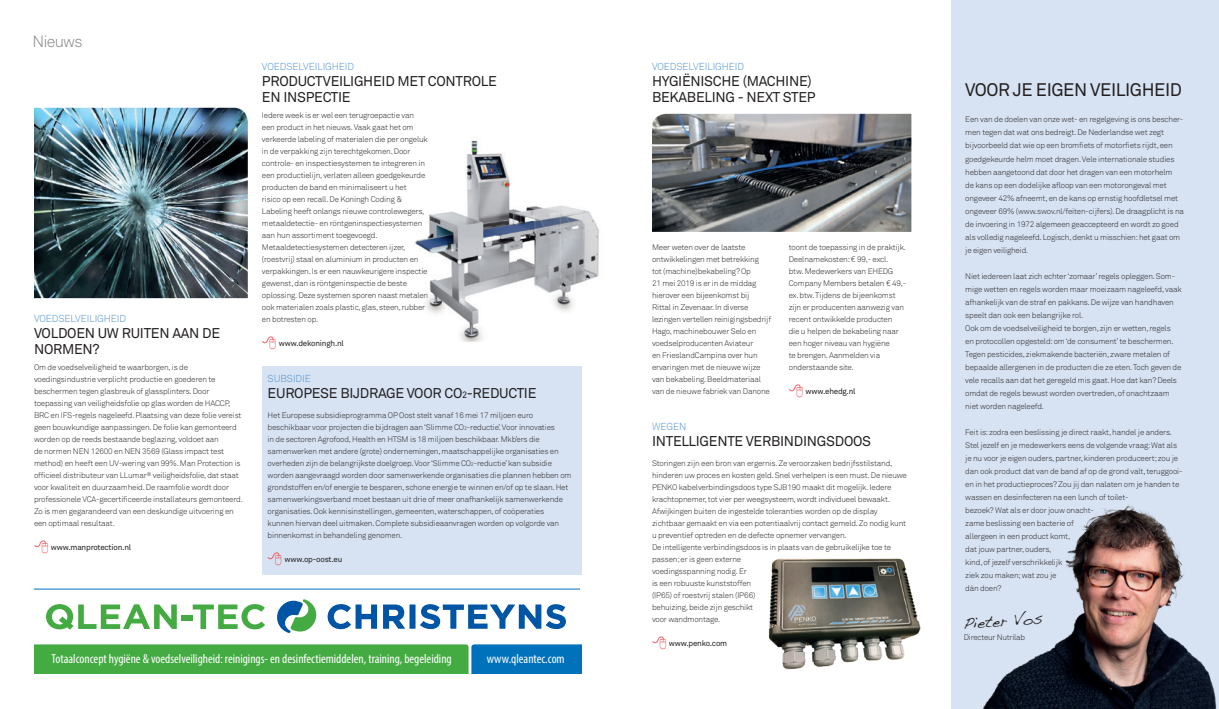
<style>
.page{position:relative;width:1219px;height:709px;background:#fff}
.page>*{position:absolute;margin:0;border:0;box-sizing:border-box;transform-origin:0 0}
.t1{font:18px "Akkurat";letter-spacing:-.025em;color:#231f20}
.t2{font:16px "Handwriting Dakota";color:#231f20}
.t3{font:300 16px "Akkurat";letter-spacing:-.05em;color:#808285}
.t4{font:14px/16px "Akkurat";letter-spacing:-.02em;color:#231f20}
.t5{font:condensed 13px "Myriad Pro";color:#fff}
.t6{font:300 10px "Akkurat";letter-spacing:-.005em;color:#5090cc}
.t7{font:300 8px/12px "Akkurat";letter-spacing:-.02em;color:#231f20}
.t8{font:8px "Akkurat";letter-spacing:-.025em;color:#231f20}
.s1{font-size:9.2px}
.s2{font-size:5.3px}
</style>
<div class="page">
<div style="left:951px;top:0;width:268px;height:709px;background:#d7e3f3"></div>
<img style="left:983px;top:504px;width:234px;height:205px">
<svg style="left:277px;top:599px;width:40px;height:34px"></svg>
<svg style="left:328px;top:604px;width:49px;height:25px"></svg>
<svg style="left:383px;top:604px;width:183px;height:25px"></svg>
<svg style="left:46px;top:604px;width:131px;height:25px"></svg>
<div style="left:182px;top:615px;width:11px;height:5px;background:#44aa42"></div>
<svg style="left:193px;top:604px;width:72px;height:25px"></svg>
<hr style="left:34px;top:589px;width:546px;height:1px;background:#0072bc">
<svg style="left:34px;top:644px;width:548px;height:30px;background:#3aa05d"></svg>
<img style="left:34px;top:108px;width:214px;height:190px">
<img style="left:415px;top:141px;width:184px;height:201px">
<div style="left:262px;top:366px;width:319px;height:208px;background:#d7e3f3"></div>
<img style="left:652px;top:114px;width:259px;height:118px">
<img style="left:768px;top:558px;width:153px;height:112px">
<h2 class="t3" style="left:33px;top:31px;width:51px">Nieuws</h2>
<p class="t6" style="left:34px;top:312px;width:94px">VOEDSELVEILIGHEID</p>
<h3 class="t4" style="left:34px;top:325px;width:188px">VOLDOEN UW RUITEN AAN DE<br>NORMEN?</h3>
<p class="t7" style="left:34px;top:361px;width:210px">Om de voedselveiligheid te waarborgen, is de voedingsindustrie verplicht productie en goederen te beschermen tegen glasbreuk of glassplinters. Door toepassing van veiligheidsfolie op glas worden de HACCP, BRC en IFS-regels nageleefd. Plaatsing van deze folie vereist geen bouwkundige aanpassingen. De folie kan gemonteerd worden op de reeds bestaande beglazing, voldoet aan<br>de normen NEN 12600 en NEN 3569 (Glass impact test method) en heeft een UV-wering van 99%. Man Protection is officieel distributeur van LLumar<sup>®</sup> veiligheidsfolie, dat staat voor kwaliteit en duurzaamheid. De raamfolie wordt door professionele VCA-gecertificeerde installateurs gemonteerd.<br>Zo is men gegarandeerd van een deskundige uitvoering en een optimaal resultaat.</p>
<p class="t8" style="left:51px;top:542px;width:82px">www.manprotection.nl</p>
<p class="t6" style="left:262px;top:60px;width:94px">VOEDSELVEILIGHEID</p>
<h3 class="t4" style="left:262px;top:73px;width:236px">PRODUCTVEILIGHEID MET CONTROLE<br>EN INSPECTIE</h3>
<p class="t7" style="left:262px;top:109px;width:168px">Iedere week is er wel een terugroepactie van een product in het nieuws. Vaak gaat het om verkeerde labeling of materialen die per ongeluk in de verpakking zijn terechtgekomen. Door controle- en inspectiesystemen te integreren in een productielijn, verlaten alleen goedgekeurde producten de band en minimaliseert u het<br>risico op een recall. De Koningh Coding &amp; Labeling heeft onlangs nieuwe controlewegers, metaaldetectie- en röntgeninspectiesystemen aan hun assortiment toegevoegd.<br>Metaaldetectiesystemen detecteren ijzer, (roestvrij) staal en aluminium in producten en verpakkingen. Is er een nauwkeurigere inspectie gewenst, dan is röntgeninspectie de beste oplossing. Deze systemen sporen naast metalen ook materialen zoals plastic, glas, steen, rubber en botresten op.</p>
<p class="t8" style="left:279px;top:338px;width:67px">www.dekoningh.nl</p>
<p class="t6" style="left:268px;top:372px;width:45px">SUBSIDIE</p>
<h3 class="t4" style="left:268px;top:385px;width:270px">EUROPESE BIJDRAGE VOOR CO<span class="s1">2</span>-REDUCTIE</h3>
<p class="t7" style="left:268px;top:409px;width:305px">Het Europese subsidieprogramma OP Oost stelt vanaf 16 mei 17 miljoen euro beschikbaar voor projecten die bijdragen aan ‘Slimme CO<span class="s2">2</span>-reductie’. Voor innovaties<br>in de sectoren Agrofood, Health en HTSM is 18 miljoen beschikbaar. Mkb’ers die samenwerken met andere (grote) ondernemingen, maatschappelijke organisaties en overheden zijn de belangrijkste doelgroep. Voor ‘Slimme CO<span class="s2">2</span>-reductie’ kan subsidie worden aangevraagd worden door samenwerkende organisaties die plannen hebben om grondstoffen en/of energie te besparen, schone energie te winnen en/of op te slaan. Het samenwerkingsverband moet bestaan uit drie of meer onafhankelijk samenwerkende organisaties. Ook kennisinstellingen, gemeenten, waterschappen, of coöperaties kunnen hiervan deel uitmaken. Complete subsidieaanvragen worden op volgorde van binnenkomst in behandeling genomen.</p>
<p class="t8" style="left:284px;top:554px;width:59px">www.op-oost.eu</p>
<h3 class="t5" style="left:52px;top:650px;width:402px">Totaalconcept hygiëne &amp; voedselveiligheid: reinigings- en desinfectiemiddelen, training, begeleiding</h3>
<h3 class="t5" style="left:487px;top:650px;width:80px">www.qleantec.com</h3>
<p class="t6" style="left:652px;top:60px;width:94px">VOEDSELVEILIGHEID</p>
<h3 class="t4" style="left:652px;top:73px;width:165px">HYGIËNISCHE (MACHINE)<br>BEKABELING - NEXT STEP</h3>
<p class="t7" style="left:652px;top:241px;width:121px">Meer weten over de laatste ontwikkelingen met betrekking<br>tot (machine)bekabeling? Op<br>21 mei 2019 is er in de middag hierover een bijeenkomst bij<br>Rittal in Zevenaar. In diverse lezingen vertellen reinigingsbedrijf<br>Hago, machinebouwer Selo en voedselproducenten Aviateur<br>en FrieslandCampina over hun ervaringen met de nieuwe wijze van bekabeling. Beeldmateriaal van de nieuwe fabriek van Danone</p>
<p class="t7" style="left:789px;top:241px;width:119px">toont de toepassing in de praktijk.<br>Deelnamekosten: € 99,- excl.<br>btw. Medewerkers van EHEDG<br>Company Members betalen € 49,- ex. btw. Tijdens de bijeenkomst zijn er producenten aanwezig van recent ontwikkelde producten<br>die u helpen de bekabeling naar een hoger niveau van hygiëne<br>te brengen. Aanmelden via onderstaande site.</p>
<p class="t8" style="left:806px;top:386px;width:51px">www.ehedg.nl</p>
<p class="t6" style="left:652px;top:420px;width:36px">WEGEN</p>
<h3 class="t4" style="left:652px;top:433px;width:221px">INTELLIGENTE VERBINDINGSDOOS</h3>
<p class="t7" style="left:652px;top:457px;width:256px">Storingen zijn een bron van ergernis. Ze veroorzaken bedrijfsstilstand, hinderen uw proces en kosten geld. Snel verhelpen is een must. De nieuwe PENKO kabelverbindingsdoos type SJB190 maakt dit mogelijk. Iedere krachtopnemer, tot vier per weegsysteem, wordt individueel bewaakt.<br>Afwijkingen buiten de ingestelde toleranties worden op de display zichtbaar gemaakt en via een potentiaalvrij contact gemeld. Zo nodig kunt u preventief optreden en de defecte opnemer vervangen.<br>De intelligente verbindingsdoos is in plaats van de gebruikelijke toe te passen; er is geen externe<br>voedingsspanning nodig. Er<br>is een robuuste kunststoffen<br>(IP65) of roestvrij stalen (IP66)<br>behuizing, beide zijn geschikt<br>voor wandmontage.</p>
<p class="t8" style="left:669px;top:638px;width:60px">www.penko.com</p>
<h1 class="t1" style="left:965px;top:79px;width:218px">VOOR JE EIGEN VEILIGHEID</h1>
<p class="t7" style="left:965px;top:113px;width:220px;line-height:13px">Een van de doelen van onze wet- en regelgeving is ons bescher&shy;men tegen dat wat ons bedreigt. De Nederlandse wet zegt bijvoorbeeld dat wie op een bromfiets of motorfiets rijdt, een goedgekeurde helm moet dragen. Vele internationale studies hebben aangetoond dat door het dragen van een motorhelm<br>de kans op een dodelijke afloop van een motorongeval met ongeveer 42% afneemt, en de kans op ernstig hoofdletsel met ongeveer 69% (www.swov.nl/feiten-cijfers). De draagplicht is na de invoering in 1972 algemeen geaccepteerd en wordt zo goed als volledig nageleefd. Logisch, denkt u misschien: het gaat om je eigen veiligheid.</p>
<p class="t7" style="left:965px;top:269px;width:218px;line-height:13px">Niet iedereen laat zich echter ‘zomaar’ regels opleggen. Som&shy;mige wetten en regels worden maar moeizaam nageleefd, vaak afhankelijk van de straf en pakkans. De wijze van handhaven speelt dan ook een belangrijke rol.<br>Ook om de voedselveiligheid te borgen, zijn er wetten, regels<br>en protocollen opgesteld: om ‘de consument’ te beschermen.<br>Tegen pesticides, ziekmakende bacteriën, zware metalen of bepaalde allergenen in de producten die ze eten. Toch geven de vele recalls aan dat het geregeld mis gaat. Hoe dat kan? Deels omdat de regels bewust worden overtreden, of onachtzaam niet worden nageleefd.</p>
<p class="t7" style="left:965px;top:425px;width:219px;line-height:13px">Feit is: zodra een beslissing je direct raakt, handel je anders.<br>Stel jezelf en je medewerkers eens de volgende vraag: Wat als je nu voor je eigen ouders, partner, kinderen produceert; zou je dan ook product dat van de band af op de grond valt, teruggooi&shy;en in het productieproces? Zou jij dan nalaten om je handen te wassen en desinfecteren na een lunch of toilet-<br>bezoek? Wat als er door jouw onacht-<br>zame beslissing een bacterie of<br>allergeen in een product komt,<br>dat jouw partner, ouders,<br>kind, of jezelf verschrikkelijk<br>ziek zou maken; wat zou je<br>dán doen?</p>
<h2 class="t2" style="left:963px;top:614px;width:81px;rotate:-4deg">Pieter Vos</h2>
<p class="t7" style="left:964px;top:631px;width:63px">Directeur Nutrilab</p>
</div>
